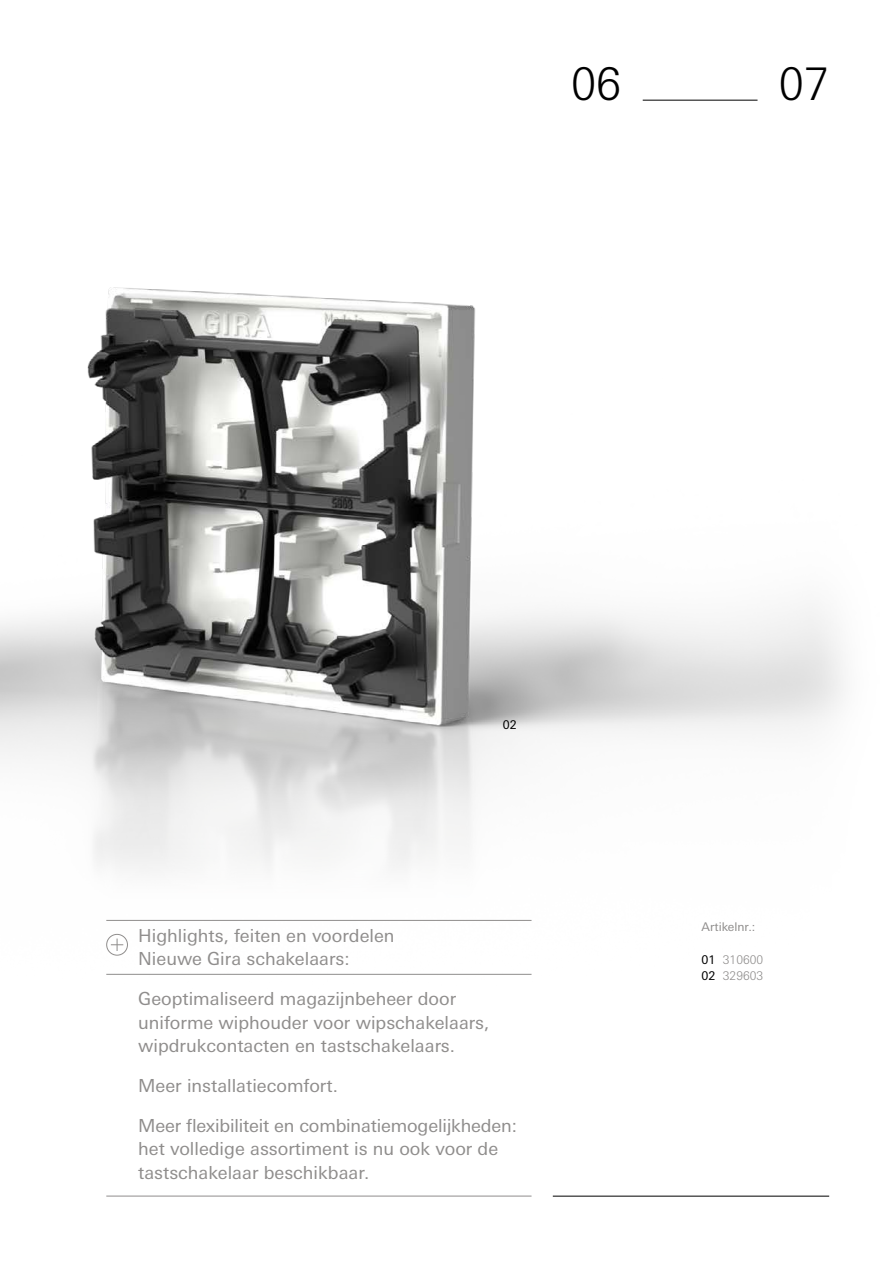
<style>
.page{position:relative;width:893px;height:1263px;background:#fff}
.page>*{position:absolute;margin:0;border:0;box-sizing:border-box;transform-origin:0 0}
.t1{font:300 45px "Univers Next W1 G";color:#000}
.t2{font:18px/23.4px "Univers Next W1 G";color:#8f8d8c}
.t3{font:300 12px/16.5px "Univers Next W1 G";color:#8f8d8c}
.t4{font:12px "Univers Next W1 G";color:#8f8d8c}
.t5{font:12px "Univers Next W1 G";color:#000}
.s1{font-weight:400;color:#000}
</style>
<div class="page">
<img style="left:0;top:99px;width:845px;height:876px">
<hr style="left:106px;top:920px;width:425px;height:1px;background:#8f8d8c">
<hr style="left:106px;top:974px;width:425px;height:1px;background:#8f8d8c">
<hr style="left:106px;top:1196px;width:425px;height:1px;background:#8f8d8c">
<div style="left:106px;top:934px;width:22px;height:21px;border:1px solid #8f8d8c;border-radius:50%"></div>
<svg style="left:111px;top:938px;width:12px;height:13px"></svg>
<hr style="left:553px;top:1196px;width:276px;height:1px;background:#000">
<hr style="left:643px;top:100px;width:114px;height:1px;background:#000">
<h1 class="t1" style="left:571px;top:58px;width:52px">06</h1>
<h1 class="t1" style="left:779px;top:58px;width:52px">07</h1>
<p class="t5" style="left:503px;top:718px;width:15px">02</p>
<p class="t2" style="left:138px;top:924px;width:258px">Highlights, feiten en voordelen<br>Nieuwe Gira schakelaars:</p>
<p class="t2" style="left:138px;top:987px;width:353px">Geoptimaliseerd magazijnbeheer door uniforme wiphouder voor wipschakelaars, wipdrukcontacten en tastschakelaars.</p>
<p class="t2" style="left:138px;top:1074px;width:201px">Meer installatiecomfort.</p>
<p class="t2" style="left:138px;top:1114px;width:380px">Meer flexibiliteit en combinatiemogelijkheden: het volledige assortiment is nu ook voor de tastschakelaar beschikbaar.</p>
<p class="t4" style="left:702px;top:919px;width:55px">Artikelnr.:</p>
<p class="t3" style="left:702px;top:951px;width:63px"><span class="s1">01</span> 310600<br><span class="s1">02</span> 329603</p>
</div>
